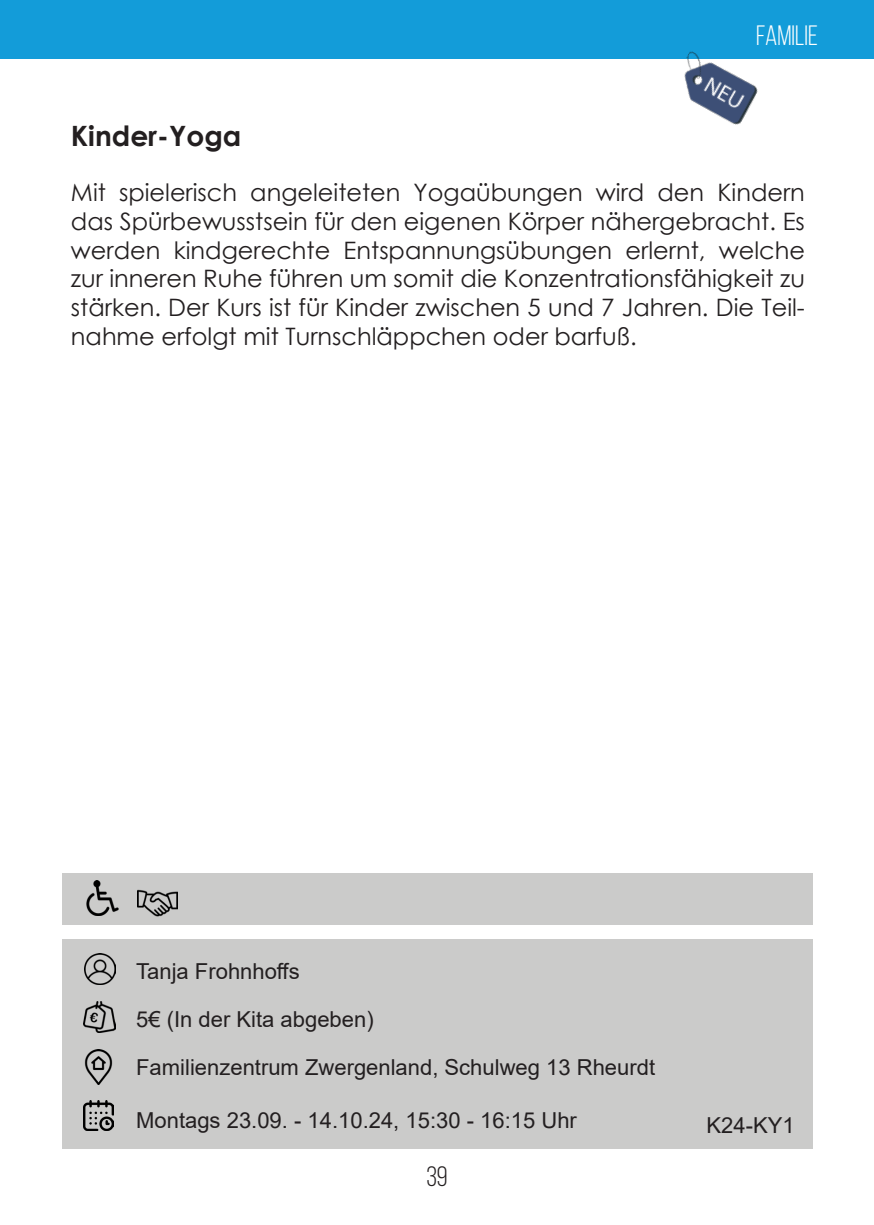
<style>
.page{position:relative;width:874px;height:1225px;background:#fff}
.page>*{position:absolute;margin:0;border:0;box-sizing:border-box;transform-origin:0 0}
.t1{font:700 28px "Century Gothic";color:#231f20}
.t2{font:28px "Bebas Neue";color:#fff}
.t3{font:28px "Bebas Neue";color:#231f20}
.t4{font:24px/28.8px "Century Gothic";color:#231f20;text-align:justify}
.t5{font:22px/48px "Arial";color:#231f20}
</style>
<div class="page">
<div style="left:61px;top:938px;width:751px;height:210px;background:#cbcbca"></div>
<img style="left:84px;top:1001px;width:31px;height:31px">
<img style="left:84px;top:953px;width:31px;height:32px">
<img style="left:84px;top:1049px;width:29px;height:35px">
<img style="left:84px;top:1100px;width:29px;height:30px">
<div style="left:0;top:0;width:873px;height:59px;background:#139cd9"></div>
<div style="left:62px;top:873px;width:750px;height:51px;background:#cbcbca"></div>
<img style="left:86px;top:881px;width:33px;height:34px">
<img style="left:137px;top:889px;width:41px;height:28px">
<img style="left:684px;top:51px;width:74px;height:74px">
<p class="t2" style="left:755px;top:20px;width:63px">FAMILIE</p>
<p class="t1" style="left:71px;top:114px;width:172px">Kinder-Yoga</p>
<p class="t4" style="left:71px;top:177px;width:735px">Mit spielerisch angeleiteten Yogaübungen wird den Kindern das Spürbewusstsein für den eigenen Körper nähergebracht. Es werden kindgerechte Entspannungsübungen erlernt, welche zur inneren Ruhe führen um somit die Konzentrationsfähigkeit zu stärken. Der Kurs ist für Kinder zwischen 5 und 7 Jahren. Die Teil&shy;nahme erfolgt mit Turnschläppchen oder barfuß.</p>
<p class="t5" style="left:136px;top:947px;width:520px">Tanja Frohnhoffs<br>5€ (In der Kita abgeben)<br>Familienzentrum Zwergenland, Schulweg 13 Rheurdt</p>
<p class="t5" style="left:136px;top:1095px;width:442px">Montags 23.09. - 14.10.24, 15:30 - 16:15 Uhr</p>
<p class="t5" style="left:706px;top:1101px;width:90px">K24-KY1</p>
<p class="t3" style="left:426px;top:1161px;width:23px">39</p>
</div>
